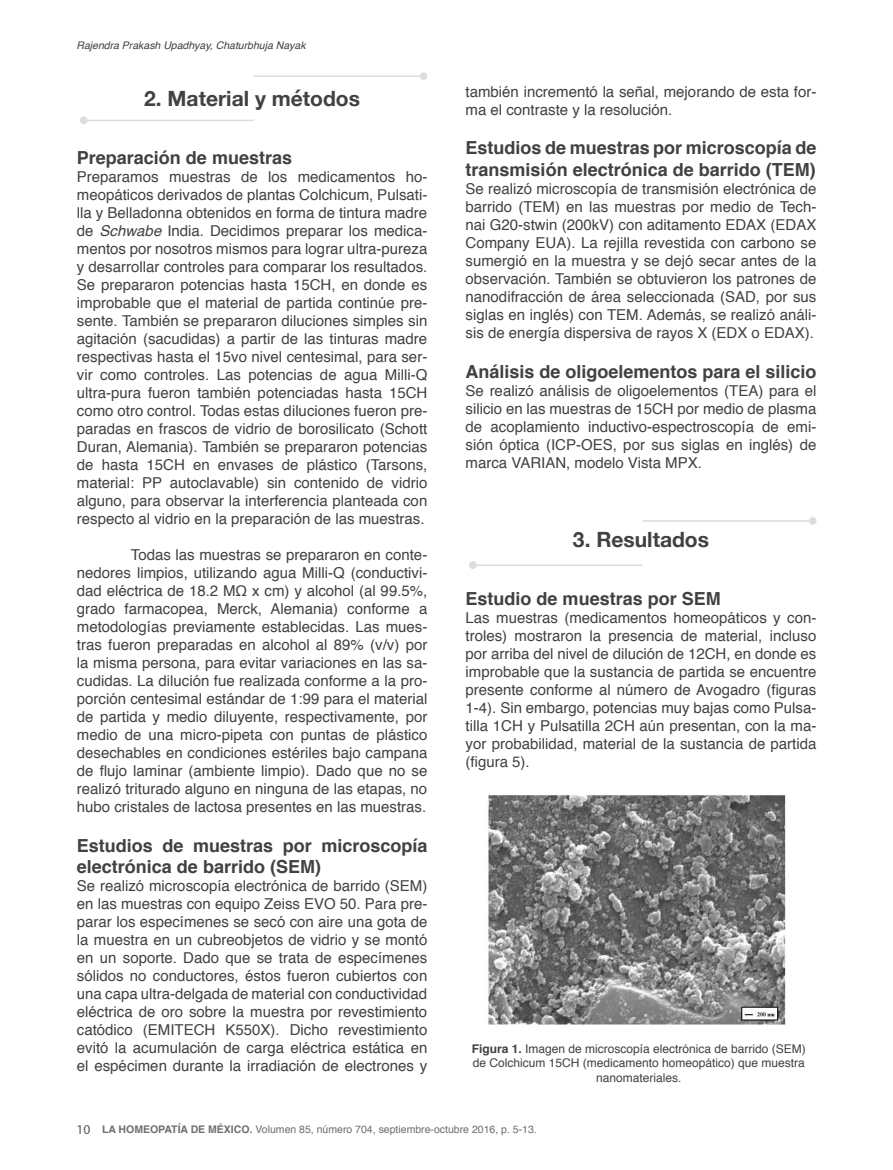
<style>
.page{position:relative;width:893px;height:1170px;background:#fff}
.page>*{position:absolute;margin:0;border:0;box-sizing:border-box;transform-origin:0 0}
.t1{font:700 21px "Helvetica Neue";color:#414042}
.t2{font:700 18px/21.6px "Helvetica";color:#414042}
.t3{font:15px/18px "Helvetica";color:#414042;text-align:justify}
.t4{font:12px/14.4px "Helvetica";color:#414042;text-align:center}
.t5{font:10.5px "Helvetica";color:#6d6e71}
.t6{font:italic 10.5px "Helvetica";color:#414042}
.s1{font-style:italic}
.s2{font-weight:700}
.s3{font-family:"Myriad Pro";font-size:13.5px;color:#58595b}
</style>
<div class="page">
<div style="left:469px;top:561px;width:8px;height:8px;background:#dcddde;border-radius:50%"></div>
<hr style="left:473px;top:564px;width:170px;height:2px;background:#dcddde">
<div style="left:809px;top:517px;width:7px;height:7px;background:#dcddde;border-radius:50%"></div>
<hr style="left:643px;top:520px;width:170px;height:1px;background:#dcddde">
<div style="left:80px;top:116px;width:8px;height:8px;background:#dcddde;border-radius:50%"></div>
<hr style="left:84px;top:120px;width:170px;height:1px;background:#dcddde">
<div style="left:420px;top:72px;width:7px;height:8px;background:#dcddde;border-radius:50%"></div>
<hr style="left:254px;top:75px;width:169px;height:2px;background:#dcddde">
<img style="left:488px;top:795px;width:298px;height:229px">
<p class="t6" style="left:76px;top:37px;width:231px">Rajendra Prakash Upadhyay, Chaturbhuja Nayak</p>
<h1 class="t1" style="left:144px;top:82px;width:217px">2. Material y métodos</h1>
<p class="t2" style="left:77px;top:147px;width:217px">Preparación de muestras</p>
<p class="t3" style="left:77px;top:168px;width:352px">Preparamos muestras de los medicamentos ho&shy;meopáticos derivados de plantas Colchicum, Pulsati&shy;lla y Belladonna obtenidos en forma de tintura madre de <span class="s1">Schwabe</span> India. Decidimos preparar los medica&shy;mentos por nosotros mismos para lograr ultra-pureza y desarrollar controles para comparar los resultados.<br>Se prepararon potencias hasta 15CH, en donde es improbable que el material de partida continúe pre&shy;sente. También se prepararon diluciones simples sin agitación (sacudidas) a partir de las tinturas madre respectivas hasta el 15vo nivel centesimal, para ser&shy;vir como controles. Las potencias de agua Milli-Q ultra-pura fueron también potenciadas hasta 15CH como otro control. Todas estas diluciones fueron pre&shy;paradas en frascos de vidrio de borosilicato (Schott Duran, Alemania). También se prepararon potencias de hasta 15CH en envases de plástico (Tarsons, material: PP autoclavable) sin contenido de vidrio alguno, para observar la interferencia planteada con respecto al vidrio en la preparación de las muestras.</p>
<p class="t3" style="left:77px;top:546px;width:352px;text-indent:54px">Todas las muestras se prepararon en conte&shy;nedores limpios, utilizando agua Milli-Q (conductivi&shy;dad eléctrica de 18.2 MΩ x cm) y alcohol (al 99.5%, grado farmacopea, Merck, Alemania) conforme a metodologías previamente establecidas. Las mues&shy;tras fueron preparadas en alcohol al 89% (v/v) por la misma persona, para evitar variaciones en las sa&shy;cudidas. La dilución fue realizada conforme a la pro&shy;porción centesimal estándar de 1:99 para el material de partida y medio diluyente, respectivamente, por medio de una micro-pipeta con puntas de plástico desechables en condiciones estériles bajo campana de flujo laminar (ambiente limpio). Dado que no se realizó triturado alguno en ninguna de las etapas, no hubo cristales de lactosa presentes en las muestras.</p>
<p class="t2" style="left:77px;top:834px;width:352px">Estudios de muestras por microscopía electrónica de barrido (SEM)</p>
<p class="t3" style="left:77px;top:877px;width:352px">Se realizó microscopía electrónica de barrido (SEM) en las muestras con equipo Zeiss EVO 50. Para pre&shy;parar los especímenes se secó con aire una gota de la muestra en un cubreobjetos de vidrio y se montó en un soporte. Dado que se trata de especímenes sólidos no conductores, éstos fueron cubiertos con una capa ultra-delgada de material con conductividad eléctrica de oro sobre la muestra por revestimiento catódico (EMITECH K550X). Dicho revestimiento evitó la acumulación de carga eléctrica estática en el espécimen durante la irradiación de electrones y</p>
<p class="t3" style="left:466px;top:83px;width:352px">también incrementó la señal, mejorando de esta for&shy;ma el contraste y la resolución.</p>
<p class="t2" style="left:466px;top:137px;width:352px">Estudios de muestras por microscopía de transmisión electrónica de barrido (TEM)</p>
<p class="t3" style="left:466px;top:180px;width:352px">Se realizó microscopía de transmisión electrónica de barrido (TEM) en las muestras por medio de Tech&shy;nai G20-stwin (200kV) con aditamento EDAX (EDAX Company EUA). La rejilla revestida con carbono se sumergió en la muestra y se dejó secar antes de la observación. También se obtuvieron los patrones de nanodifracción de área seleccionada (SAD, por sus siglas en inglés) con TEM. Además, se realizó análi&shy;sis de energía dispersiva de rayos X (EDX o EDAX).</p>
<p class="t2" style="left:466px;top:361px;width:352px">Análisis de oligoelementos para el silicio</p>
<p class="t3" style="left:466px;top:382px;width:352px">Se realizó análisis de oligoelementos (TEA) para el silicio en las muestras de 15CH por medio de plasma de acoplamiento inductivo-espectroscopía de emi&shy;sión óptica (ICP-OES, por sus siglas en inglés) de marca VARIAN, modelo Vista MPX.</p>
<h1 class="t1" style="left:573px;top:523px;width:138px">3. Resultados</h1>
<p class="t2" style="left:466px;top:587px;width:257px">Estudio de muestras por SEM</p>
<p class="t3" style="left:466px;top:608px;width:352px">Las muestras (medicamentos homeopáticos y con&shy;troles) mostraron la presencia de material, incluso por arriba del nivel de dilución de 12CH, en donde es improbable que la sustancia de partida se encuentre presente conforme al número de Avogadro (figuras 1-4). Sin embargo, potencias muy bajas como Pulsa&shy;tilla 1CH y Pulsatilla 2CH aún presentan, con la ma&shy;yor probabilidad, material de la sustancia de partida (figura 5).</p>
<p class="t4" style="left:472px;top:1041px;width:336px"><span class="s2">Figura 1.</span> Imagen de microscopía electrónica de barrido (SEM) de Colchicum 15CH (medicamento homeopático) que muestra nanomateriales.</p>
<p class="t5" style="left:76px;top:1120px;width:462px"><span class="s3">10</span> <span class="s2">LA HOMEOPATÍA DE MÉXICO.</span> Volumen 85, número 704, septiembre-octubre 2016, p. 5-13.</p>
</div>
